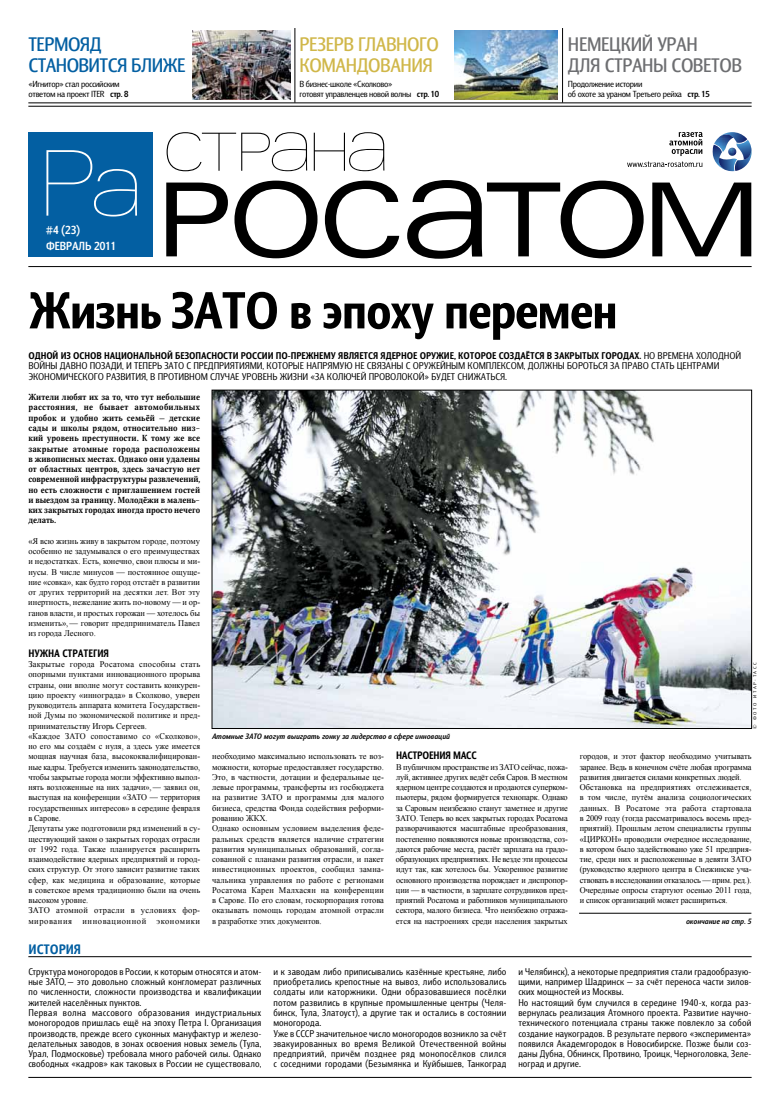
<style>
.page{position:relative;width:780px;height:1106px;background:#fff}
.page>*{position:absolute;margin:0;border:0;box-sizing:border-box;transform-origin:0 0}
.t1{font:53px "Barnaul Grotesk Extra Bold C";letter-spacing:-.03em;color:#000}
.t2{font:20px/20.5px "Barnaul Grotesk Medium C";letter-spacing:-.02em;color:#6d6e71}
.t3{font:20px/20.5px "Barnaul Grotesk Medium C";letter-spacing:-.02em;color:#d0b749}
.t4{font:20px/20.5px "Barnaul Grotesk Medium C";letter-spacing:-.025em;color:#035fa2}
.t5{font:14px "Barnaul Grotesk Extra Bold C";color:#035fa2}
.t6{font:12px/16px "Barnaul Grotesk Bold C";color:#fff}
.t7{font:11px "Barnaul Grotesk Extra Bold C";color:#000}
.t8{font:10px/10.3px "Barnaul Grotesk C";color:#000}
.t9{font:10px/10.3px "Barnaul Grotesk C";letter-spacing:.025em;color:#000}
.t10{font:10px "Barnaul Grotesk Extra Bold C";color:#000}
.t11{font:9px/10px "Barnaul Grotesk C";letter-spacing:-.03em;color:#000}
.t12{font:8.7px/10.3px "Times New Roman";color:#000}
.t13{font:8.7px/10.3px "Times New Roman";color:#000;text-align:justify;scale:.96 1}
.t14{font:8.7px/10.3px "Selina Bold C";color:#000;text-align:justify;scale:.95 1}
.t15{font:italic 8px "Barnaul Grotesk Bold C";color:#000}
.t16{font:4.5px "Barnaul Grotesk C";color:#000;scale:1.2 1}
.s1{font-family:"Barnaul Grotesk Bold C"}
.s2{font-family:"Barnaul Grotesk C"}
</style>
<div class="page">
<hr style="left:28px;top:1077px;width:723px;height:1px;background:#000">
<svg style="left:166px;top:182px;width:62px;height:74px"></svg>
<svg style="left:234px;top:181px;width:83px;height:77px"></svg>
<svg style="left:325px;top:181px;width:74px;height:77px"></svg>
<svg style="left:407px;top:180px;width:236px;height:79px"></svg>
<svg style="left:652px;top:182px;width:99px;height:74px"></svg>
<div style="left:28px;top:132px;width:125px;height:124px;background:#035fa2"></div>
<svg style="left:46px;top:150px;width:91px;height:66px"></svg>
<svg style="left:166px;top:132px;width:141px;height:39px"></svg>
<svg style="left:314px;top:132px;width:70px;height:39px"></svg>
<svg style="left:728px;top:148px;width:7px;height:8px"></svg>
<img style="left:724px;top:132px;width:23px;height:9px">
<img style="left:712px;top:145px;width:10px;height:20px">
<img style="left:734px;top:149px;width:16px;height:22px">
<img style="left:714px;top:134px;width:19px;height:18px">
<img style="left:718px;top:158px;width:19px;height:14px">
<img style="left:736px;top:140px;width:15px;height:20px">
<svg style="left:627px;top:132px;width:75px;height:35px"></svg>
<hr style="left:28px;top:106px;width:723px;height:1px;background:#000">
<hr style="left:28px;top:266px;width:723px;height:1px;background:#000">
<hr style="left:28px;top:103px;width:723px;height:1px;background:#000">
<hr style="left:562px;top:28px;width:1px;height:75px;background:#000">
<hr style="left:294px;top:28px;width:1px;height:75px;background:#000">
<img style="left:454px;top:31px;width:103px;height:68px">
<img style="left:193px;top:31px;width:97px;height:68px">
<hr style="left:579px;top:913px;width:172px;height:1px;background:#000">
<img style="left:214px;top:392px;width:535px;height:334px">
<hr style="left:28px;top:956px;width:723px;height:1px;background:#000">
<h2 class="t4" style="left:28px;top:34px;width:159px">Термояд становится ближе</h2>
<p class="t11" style="left:29px;top:78px;width:101px">«Игнитор» стал российским ответом на проект ITER <span class="s1">стр. 8</span></p>
<h3 class="t6" style="left:46px;top:222px;width:72px">#4 (23)<br>ФЕВРАЛЬ 2011</h3>
<h2 class="t2" style="left:568px;top:34px;width:175px">Немецкий уран<br>для страны Советов</h2>
<h2 class="t3" style="left:299px;top:34px;width:141px">резерв главного командования</h2>
<p class="t11" style="left:299px;top:79px;width:141px">В бизнес-школе «Сколково»<br>готовят управленцев новой волны <span class="s1">стр. 10</span></p>
<p class="t11" style="left:568px;top:79px;width:143px">Продолжение истории<br>об охоте за ураном Третьего рейха <span class="s1">стр. 15</span></p>
<h1 class="t1" style="left:28px;top:280px;width:194px">Жизнь ЗАТО</h1>
<h1 class="t1" style="left:288px;top:280px;width:331px">в эпоху перемен</h1>
<p class="t10" style="left:28px;top:350px;width:714px">Одной из основ национальной безопасности России по-прежнему является ядерное оружие, которое создаётся в закрытых городах. <span class="s2">Но времена холодной</span></p>
<p class="t8" style="left:28px;top:361px;width:142px">войны давно позади, и теперь ЗАТО</p>
<p class="t8" style="left:28px;top:361px;width:692px;text-indent:158px">с предприятиями, которые напрямую не связаны с оружейным комплексом, должны бороться за право стать центрами экономического развития, в противном случае уровень жизни «за колючей проволокой» будет снижаться.</p>
<p class="t14" style="left:28px;top:392px;width:182px">Жители любят их за то, что тут небольшие расстояния, не бывает автомобильных пробок и удобно жить семьёй — детские сады и школы рядом, относительно низ&shy;кий уровень преступности. К тому же все закрытые атомные города расположены в живописных местах. Однако они удалены от областных центров, здесь зачастую нет современной инфраструктуры развлечений, но есть сложности с приглашением гостей и выездом за границу. Молодёжи в малень&shy;ких закрытых городах иногда просто нечего делать.</p>
<p class="t12" style="left:28px;top:535px;width:173px;text-align:justify">«Я всю жизнь живу в закрытом городе, поэтому особенно не задумывался о его преимуществах и недостатках. Есть, конечно, свои плюсы и ми&shy;нусы. В числе минусов — постоянное ощуще&shy;ние «совка», как будто город отстаёт в развитии от других территорий на десятки лет. Вот эту инертность, нежелание жить по-новому — и ор&shy;ганов власти, и простых горожан — хотелось бы изменить»,— говорит предприниматель Павел из города Лесного.</p>
<p class="t7" style="left:28px;top:646px;width:82px">Нужна стратегия</p>
<p class="t12" style="left:28px;top:659px;width:173px">Закрытые города Росатома способны стать опорными пунктами инновационного прорыва страны, они вполне могут составить конкурен&shy;цию проекту «иннограда» в Сколково, уверен руководитель аппарата комитета Государствен&shy;ной Думы по экономической политике и пред&shy;принимательству Игорь Сергеев.<br>«Каждое ЗАТО сопоставимо со «Сколково», но его мы создаём с нуля, а здесь уже имеется мощная научная база, высококвалифицирован&shy;ные кадры. Требуется изменить законодательство, чтобы закрытые города могли эффективно выпол&shy;нять возложенные на них задачи»,— заявил он, выступая на конференции «ЗАТО — территория государственных интересов» в середине февраля в Сарове.<br>Депутаты уже подготовили ряд изменений в су&shy;ществующий закон о закрытых городах отрасли от 1992 года. Также планируется расширить взаимодействие ядерных предприятий и город&shy;ских структур. От этого зависит развитие таких сфер, как медицина и образование, которые в советское время традиционно были на очень высоком уровне.<br>ЗАТО атомной отрасли в условиях фор&shy;мирования инновационной экономики</p>
<h3 class="t5" style="left:29px;top:941px;width:9px">ИСТО</h3>
<h3 class="t5" style="left:59px;top:941px;width:24px">рИя</h3>
<p class="t15" style="left:212px;top:731px;width:239px">Атомные ЗАТО могут выиграть гонку за лидерство в сфере инноваций</p>
<p class="t16" style="left:752px;top:729px;width:57px;rotate:-90deg">© фото ИТАР-ТАСС</p>
<p class="t12" style="left:212px;top:751px;width:173px">необходимо максимально использовать те воз&shy;можности, которые предоставляет государство.<br>Это, в частности, дотации и федеральные це&shy;левые программы, трансферты из госбюджета на развитие ЗАТО и программы для малого бизнеса, средства Фонда содействия реформи&shy;рованию ЖКХ.<br>Однако основным условием выделения феде&shy;ральных средств является наличие стратегии развития муниципальных образований, согла&shy;сованной с планами развития отрасли, и пакет инвестиционных проектов, сообщил замна&shy;чальника управления по работе с регионами Росатома Карен Малхасян на конференции в Сарове. По его словам, госкорпорация готова оказывать помощь городам атомной отрасли в разработке этих документов.</p>
<p class="t7" style="left:396px;top:749px;width:82px">Настроения масс</p>
<p class="t13" style="left:396px;top:761px;width:180px">В публичном пространстве из ЗАТО сейчас, пожа&shy;луй, активнее других ведёт себя Саров. В местном ядерном центре создаются и продаются суперком&shy;пьютеры, рядом формируется технопарк. Однако за Саровым неизбежно станут заметнее и другие ЗАТО. Теперь во всех закрытых городах Росатома разворачиваются масштабные преобразования, постепенно появляются новые производства, соз&shy;даются рабочие места, растёт зарплата на градо&shy;образующих предприятиях. Не везде эти процессы идут так, как хотелось бы. Ускоренное развитие основного производства порождает и диспропор&shy;ции — в частности, в зарплате сотрудников пред&shy;приятий Росатома и работников муниципального сектора, малого бизнеса. Что неизбежно отража&shy;ется на настроениях среди населения закрытых</p>
<p class="t13" style="left:579px;top:751px;width:180px;text-align:left">городов, и этот фактор необходимо учитывать заранее. Ведь в конечном счёте любая программа развития двигается силами конкретных людей.<br>Обстановка на предприятиях отслеживается, в том числе, путём анализа социологических данных. В Росатоме эта работа стартовала в 2009 году (тогда рассматривалось восемь пред&shy;приятий). Прошлым летом специалисты группы «ЦИРКОН» проводили очередное исследование, в котором было задействовано уже 51 предприя&shy;тие, среди них и расположенные в девяти ЗАТО (руководство ядерного центра в Снежинске уча&shy;ствовать в исследовании отказалось — прим. ред.).<br>Очередные опросы стартуют осенью 2011 года, и список организаций может расшириться.</p>
<p class="t15" style="left:686px;top:916px;width:67px">окончание на стр. 5</p>
<p class="t8" style="left:28px;top:976px;width:234px;text-indent:36px">,— это довольно сложный конгломерат различных по численности, сложности производства и квалификации жителей населённых пунктов.<br>Первая волна массового образования индустриальных моногородов пришлась ещё на эпоху Петра I. Организация производств, прежде всего суконных мануфактур и железо&shy;делательных заводов, в зонах освоения новых земель (Тула, Урал, Подмосковье) требовала много рабочей силы. Однако свободных «кадров» как таковых в России не существовало,</p>
<p class="t9" style="left:273px;top:966px;width:234px">и к заводам либо приписывались казённые крестьяне, либо приобретались крепостные на вывоз, либо использовались солдаты или каторжники. Одни образовавшиеся посёлки потом развились в крупные промышленные центры (Челя&shy;бинск, Тула, Златоуст), а другие так и остались в состоянии моногорода.<br>Уже в СССР</p>
<p class="t8" style="left:28px;top:966px;width:234px">Структура моногородов в России, к которым относятся и атом&shy;ные ЗАТО</p>
<p class="t8" style="left:273px;top:1027px;width:234px;text-align:justify;text-indent:43px">значительное число моногородов возникло за счёт эвакуированных во время Великой Отечественной войны предприятий, причём позднее ряд монопосёлков слился с соседними городами (Безымянка и Куйбышев, Танкоград</p>
<p class="t8" style="left:518px;top:966px;width:234px">и Челябинск), а некоторые предприятия стали градообразую&shy;щими, например Шадринск — за счёт переноса части зилов&shy;ских мощностей из Москвы.<br>Но настоящий бум случился в середине 1940‑х, когда раз&shy;вернулась реализация Атомного проекта. Развитие научно&shy;технического потенциала страны также повлекло за собой создание наукоградов. В результате первого «эксперимента» появился Академгородок в Новосибирске. Позже были соз&shy;даны Дубна, Обнинск, Протвино, Троицк, Черноголовка, Зеле&shy;ноград и другие.</p>
</div>
